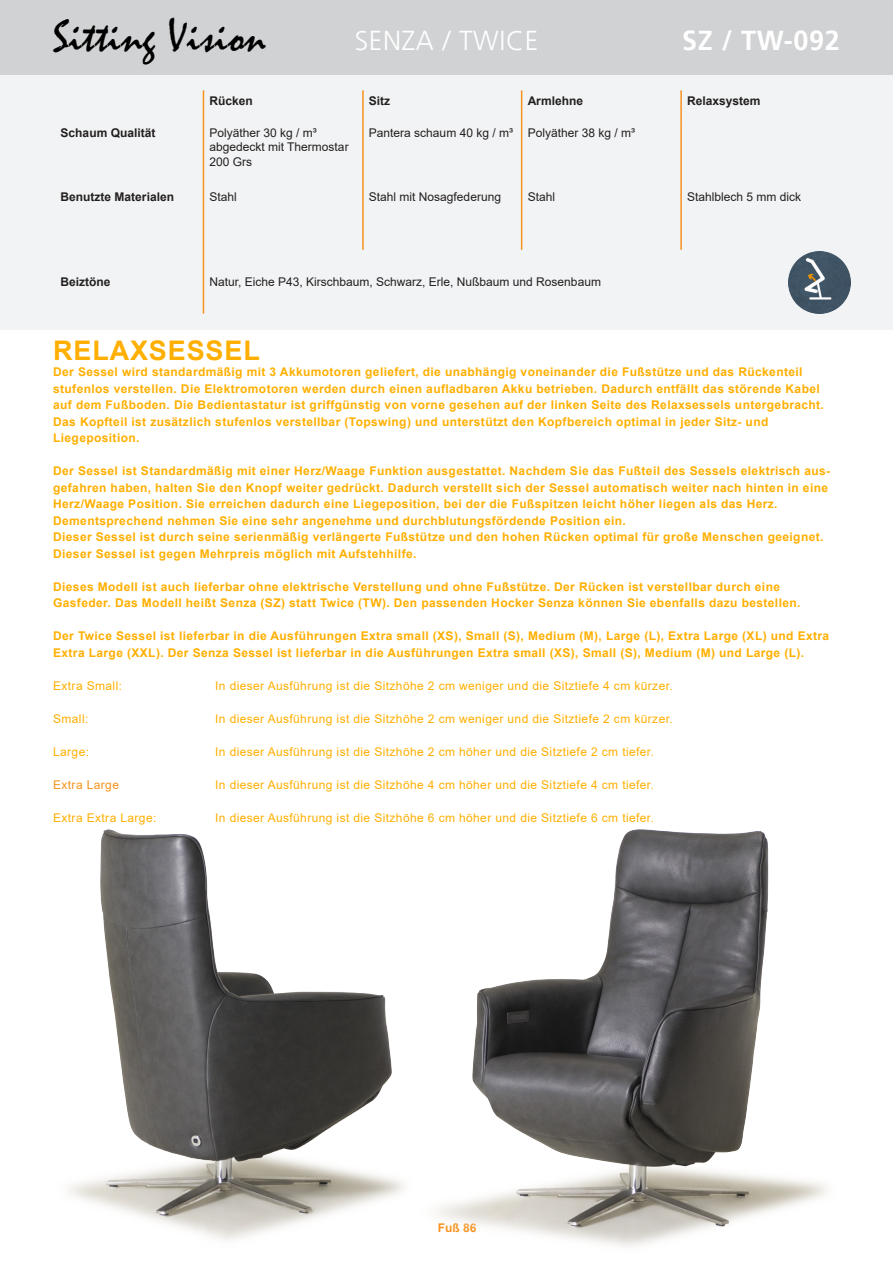
<style>
.page{position:relative;width:893px;height:1263px;background:#fff}
.page>*{position:absolute;margin:0;border:0;box-sizing:border-box;transform-origin:0 0}
.t1{font:45.6px "Mistral";letter-spacing:.015em;color:#000}
.t2{font:300 27.3px "Frutiger";letter-spacing:.025em;color:#fff}
.t3{font:700 27.3px "Frutiger";letter-spacing:.025em;color:#fff}
.t4{font:700 27px "Arial";letter-spacing:.03em;color:#ffaf00}
.t5{font:700 12px/16.5px "Arial";letter-spacing:.03em;color:#ffaf00}
.t6{font:12px "Arial";letter-spacing:.03em;color:#ffaf00}
.t7{font:12px/14.4px "Arial";color:#231f20}
.t8{font:700 12px "Arial";color:#231f20}
.t9{font:12px "Arial";letter-spacing:.03em;color:#f7931d}
.t10{font:700 12px "Arial";color:#f7931d}
</style>
<div class="page">
<img style="left:69px;top:829px;width:758px;height:418px">
<div style="left:0;top:74px;width:893px;height:256px;background:#f2f3f4"></div>
<hr style="left:203px;top:90px;width:1px;height:32px;background:#f7931d">
<hr style="left:362px;top:90px;width:2px;height:32px;background:#f7931d">
<hr style="left:521px;top:90px;width:1px;height:32px;background:#f7931d">
<hr style="left:680px;top:90px;width:2px;height:32px;background:#f7931d">
<hr style="left:203px;top:122px;width:1px;height:64px;background:#f7931d">
<hr style="left:362px;top:122px;width:2px;height:64px;background:#f7931d">
<hr style="left:521px;top:122px;width:1px;height:64px;background:#f7931d">
<hr style="left:680px;top:122px;width:2px;height:64px;background:#f7931d">
<hr style="left:203px;top:186px;width:1px;height:64px;background:#f7931d">
<hr style="left:362px;top:186px;width:2px;height:64px;background:#f7931d">
<hr style="left:521px;top:186px;width:1px;height:64px;background:#f7931d">
<hr style="left:680px;top:186px;width:2px;height:64px;background:#f7931d">
<hr style="left:203px;top:250px;width:1px;height:64px;background:#f7931d">
<div style="left:0;top:0;width:893px;height:74px;background:#d1d2d4"></div>
<img style="left:788px;top:251px;width:62px;height:63px">
<p class="t1" style="left:53px;top:9px;width:214px">Sitting Vision</p>
<p class="t2" style="left:355px;top:25px;width:185px">SENZA / TWICE</p>
<p class="t3" style="left:682px;top:24px;width:159px">SZ / TW-092</p>
<p class="t8" style="left:209px;top:92px;width:45px">Rücken</p>
<p class="t8" style="left:369px;top:92px;width:23px">Sitz</p>
<p class="t8" style="left:528px;top:92px;width:57px">Armlehne</p>
<p class="t8" style="left:687px;top:92px;width:75px">Relaxsystem</p>
<p class="t8" style="left:61px;top:124px;width:96px">Schaum Qualität</p>
<p class="t7" style="left:209px;top:125px;width:141px">Polyäther 30 kg / m³ abgedeckt mit Thermostar<br>200 Grs</p>
<p class="t7" style="left:369px;top:125px;width:146px">Pantera schaum 40 kg / m³</p>
<p class="t7" style="left:528px;top:125px;width:109px">Polyäther 38 kg / m³</p>
<p class="t8" style="left:61px;top:188px;width:115px">Benutzte Materialen</p>
<p class="t7" style="left:209px;top:189px;width:29px">Stahl</p>
<p class="t7" style="left:369px;top:189px;width:134px">Stahl mit Nosagfederung</p>
<p class="t7" style="left:528px;top:189px;width:29px">Stahl</p>
<p class="t7" style="left:687px;top:189px;width:116px">Stahlblech 5 mm dick</p>
<p class="t8" style="left:61px;top:273px;width:52px">Beiztöne</p>
<p class="t7" style="left:209px;top:275px;width:393px">Natur, Eiche P43, Kirschbaum, Schwarz, Erle, Nußbaum und Rosenbaum</p>
<p class="t4" style="left:53px;top:331px;width:208px">RELAXSESSEL</p>
<p class="t5" style="left:53px;top:364px;width:751px">Der Sessel wird standardmäßig mit 3 Akkumotoren geliefert, die unabhängig voneinander die Fußstütze und das Rückenteil</p>
<p class="t5" style="left:53px;top:380px;width:772px">stufenlos verstellen. Die Elektromotoren werden durch einen aufladbaren Akku betrieben. Dadurch entfällt das störende Kabel auf dem Fußboden. Die Bedientastatur ist griffgünstig von vorne gesehen auf der linken Seite des Relaxsessels untergebracht.</p>
<p class="t5" style="left:53px;top:413px;width:717px">Das Kopfteil ist zusätzlich stufenlos verstellbar (Topswing) und unterstützt den Kopfbereich optimal in jeder Sitz- und</p>
<p class="t5" style="left:53px;top:430px;width:88px">Liegeposition.</p>
<p class="t5" style="left:53px;top:463px;width:779px">Der Sessel ist Standardmäßig mit einer Herz/Waage Funktion ausgestattet. Nachdem Sie das Fußteil des Sessels elektrisch aus&shy;gefahren haben, halten Sie den Knopf weiter gedrückt. Dadurch verstellt sich der Sessel automatisch weiter nach hinten in eine<br>Herz/Waage Position. Sie erreichen dadurch eine Liegeposition, bei der die Fußspitzen leicht höher liegen als das Herz.</p>
<p class="t5" style="left:53px;top:512px;width:574px">Dementsprechend nehmen Sie eine sehr angenehme und durchblutungsfördende Position ein.</p>
<p class="t5" style="left:53px;top:529px;width:772px">Dieser Sessel ist durch seine serienmäßig verlängerte Fußstütze und den hohen Rücken optimal für große Menschen geeignet.<br>Dieser Sessel ist gegen Mehrpreis möglich mit Aufstehhilfe.</p>
<p class="t5" style="left:53px;top:578px;width:728px">Dieses Modell ist auch lieferbar ohne elektrische Verstellung und ohne Fußstütze. Der Rücken ist verstellbar durch eine</p>
<p class="t5" style="left:53px;top:595px;width:749px">Gasfeder. Das Modell heißt Senza (SZ) statt Twice (TW). Den passenden Hocker Senza können Sie ebenfalls dazu bestellen.</p>
<p class="t5" style="left:53px;top:628px;width:778px">Der Twice Sessel ist lieferbar in die Ausführungen Extra small (XS), Small (S), Medium (M), Large (L), Extra Large (XL) und Extra<br>Extra Large (XXL). Der Senza Sessel ist lieferbar in die Ausführungen Extra small (XS), Small (S), Medium (M) und Large (L).</p>
<p class="t6" style="left:53px;top:677px;width:70px">Extra Small:</p>
<p class="t6" style="left:215px;top:677px;width:459px">In dieser Ausführung ist die Sitzhöhe 2 cm weniger und die Sitztiefe 4 cm kürzer.</p>
<p class="t6" style="left:53px;top:710px;width:37px">Small:</p>
<p class="t6" style="left:215px;top:710px;width:459px">In dieser Ausführung ist die Sitzhöhe 2 cm weniger und die Sitztiefe 2 cm kürzer.</p>
<p class="t6" style="left:53px;top:743px;width:37px">Large:</p>
<p class="t6" style="left:215px;top:743px;width:440px">In dieser Ausführung ist die Sitzhöhe 2 cm höher und die Sitztiefe 2 cm tiefer.</p>
<p class="t9" style="left:53px;top:776px;width:67px">Extra Large</p>
<p class="t6" style="left:215px;top:776px;width:440px">In dieser Ausführung ist die Sitzhöhe 4 cm höher und die Sitztiefe 4 cm tiefer.</p>
<p class="t6" style="left:53px;top:809px;width:105px">Extra Extra Large:</p>
<p class="t6" style="left:215px;top:809px;width:440px">In dieser Ausführung ist die Sitzhöhe 6 cm höher und die Sitztiefe 6 cm tiefer.</p>
<p class="t10" style="left:438px;top:1219px;width:40px">Fuß 86</p>
</div>
